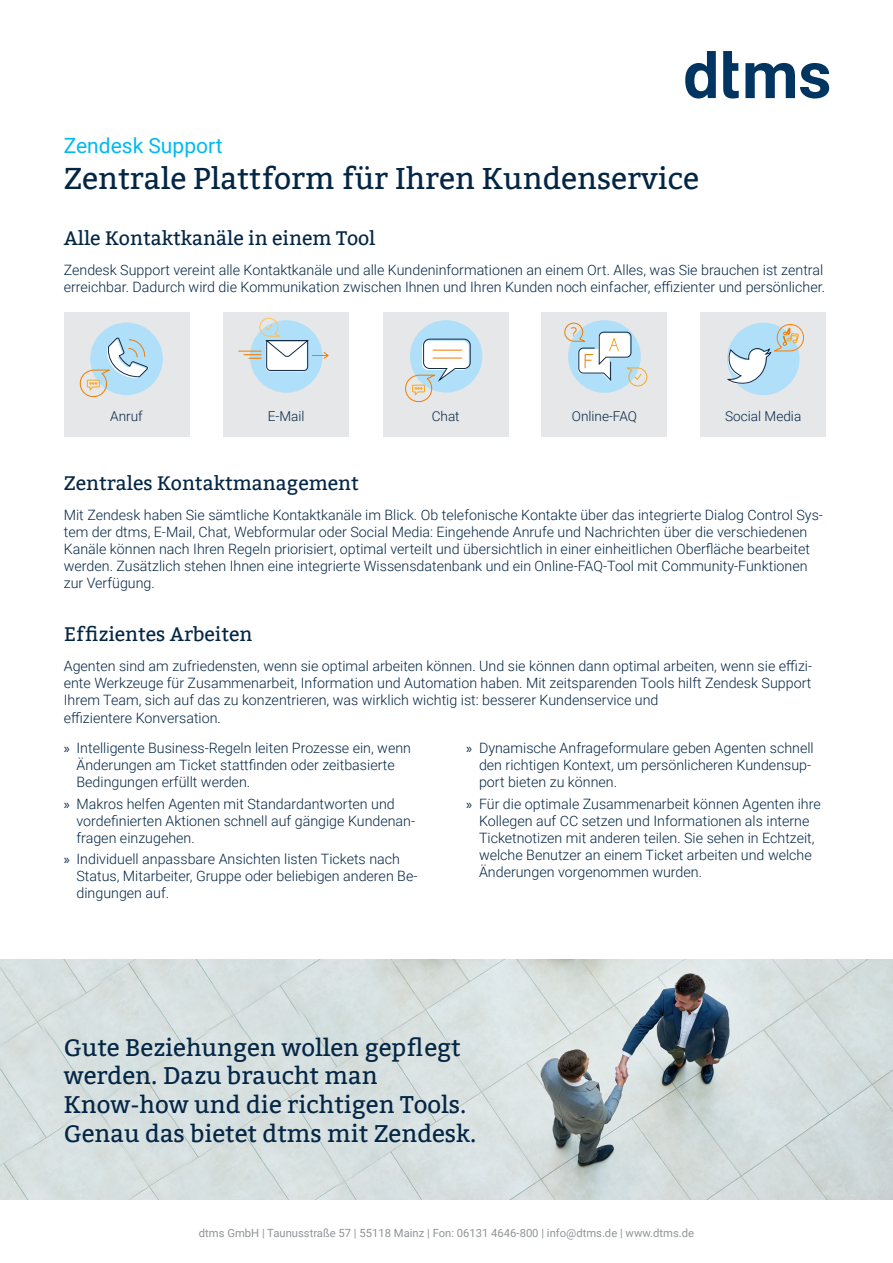
<style>
.page{position:relative;width:893px;height:1263px;background:#fff}
.page>*{position:absolute;margin:0;border:0;box-sizing:border-box;transform-origin:0 0}
.t1{font:30px "Bitter";color:#042645}
.t2{font:24px/28.8px "Bitter";color:#042645}
.t3{font:21px "Roboto";color:#00baf1}
.t4{font:19.5px "Bitter";color:#042645}
.t5{font:300 14.25px/17.1px "Roboto";color:#042645}
.t6{font:300 13.65px "Roboto";color:#042645}
.t7{font:11.25px "Roboto";color:#909597}
.s1{font-family:"Myriad Pro";font-weight:400}
</style>
<div class="page">
<svg style="left:723px;top:51px;width:16px;height:48px"></svg>
<svg style="left:685px;top:51px;width:31px;height:48px"></svg>
<svg style="left:745px;top:63px;width:84px;height:36px"></svg>
<img style="left:0;top:959px;width:893px;height:240px">
<div style="left:64px;top:312px;width:125px;height:125px;background:#e6e7e9"></div>
<div style="left:223px;top:312px;width:126px;height:125px;background:#e6e7e9"></div>
<div style="left:383px;top:312px;width:125px;height:125px;background:#e6e7e9"></div>
<div style="left:542px;top:312px;width:125px;height:125px;background:#e6e7e9"></div>
<div style="left:700px;top:312px;width:126px;height:125px;background:#e6e7e9"></div>
<div style="left:250px;top:320px;width:72px;height:73px;background:#afdff9;border-radius:50%"></div>
<svg style="left:239px;top:317px;width:90px;height:54px"></svg>
<div style="left:568px;top:320px;width:73px;height:73px;background:#afdff9;border-radius:50%"></div>
<svg style="left:564px;top:322px;width:83px;height:65px"></svg>
<div style="left:410px;top:320px;width:72px;height:72px;background:#afdff9;border-radius:50%"></div>
<svg style="left:405px;top:339px;width:65px;height:64px"></svg>
<div style="left:90px;top:323px;width:73px;height:72px;background:#afdff9;border-radius:50%"></div>
<svg style="left:79px;top:338px;width:69px;height:60px"></svg>
<div style="left:727px;top:323px;width:72px;height:72px;background:#afdff9;border-radius:50%"></div>
<svg style="left:727px;top:323px;width:77px;height:62px"></svg>
<h3 class="t3" style="left:64px;top:131px;width:160px">Zendesk Support</h3>
<h1 class="t1" style="left:64px;top:161px;width:637px">Zentrale Plattform für Ihren Kundenservice</h1>
<h3 class="t4" style="left:64px;top:227px;width:313px">Alle Kontaktkanäle in einem Tool</h3>
<p class="t5" style="left:64px;top:261px;width:763px">Zendesk Support vereint alle Kontaktkanäle und alle Kundeninformationen an einem Ort. Alles, was Sie brauchen ist zentral erreichbar. Dadurch wird die Kommunikation zwischen Ihnen und Ihren Kunden noch einfacher, effizienter und persönlicher.</p>
<p class="t6" style="left:110px;top:407px;width:34px">Anruf</p>
<p class="t6" style="left:268px;top:407px;width:38px">E-Mail</p>
<p class="t6" style="left:432px;top:407px;width:29px">Chat</p>
<p class="t6" style="left:572px;top:407px;width:67px">Online-FAQ</p>
<p class="t6" style="left:725px;top:407px;width:78px">Social Media</p>
<h3 class="t4" style="left:64px;top:472px;width:296px">Zentrales Kontaktmanagement</h3>
<p class="t5" style="left:64px;top:506px;width:761px">Mit Zendesk haben Sie sämtliche Kontaktkanäle im Blick. Ob telefonische Kontakte über das integrierte Dialog Control Sys&shy;tem der dtms, E-Mail, Chat, Webformular oder Social Media: Eingehende Anrufe und Nachrichten über die verschiedenen Kanäle können nach Ihren Regeln priorisiert, optimal verteilt und übersichtlich in einer einheitlichen Oberfläche bearbeitet werden. Zusätzlich stehen Ihnen eine integrierte Wissensdatenbank und ein Online-FAQ-Tool mit Community-Funktionen zur Verfügung.</p>
<h3 class="t4" style="left:64px;top:623px;width:190px">Effizientes Arbeiten</h3>
<p class="t5" style="left:64px;top:657px;width:750px">Agenten sind am zufriedensten, wenn sie optimal arbeiten können. Und sie können dann optimal arbeiten, wenn sie effizi&shy;ente Werkzeuge für Zusammenarbeit, Information und Automation haben. Mit zeitsparenden Tools hilft Zendesk Support Ihrem Team, sich auf das zu konzentrieren, was wirklich wichtig ist: besserer Kundenservice und<br>effizientere Konversation.</p>
<p class="t5" style="left:77px;top:739px;width:336px;text-indent:-13px"><span class="s1">»</span> Intelligente Business-Regeln leiten Prozesse ein, wenn<br>Änderungen am Ticket stattfinden oder zeitbasierte<br>Bedingungen erfüllt werden.</p>
<p class="t5" style="left:77px;top:794px;width:340px;text-indent:-13px"><span class="s1">»</span> Makros helfen Agenten mit Standardantworten und vordefinierten Aktionen schnell auf gängige Kundenan&shy;fragen einzugehen.</p>
<p class="t5" style="left:77px;top:850px;width:342px;text-indent:-13px"><span class="s1">»</span> Individuell anpassbare Ansichten listen Tickets nach<br>Status, Mitarbeiter, Gruppe oder beliebigen anderen Be&shy;dingungen auf.</p>
<p class="t5" style="left:479px;top:739px;width:336px;text-indent:-13px"><span class="s1">»</span> Dynamische Anfrageformulare geben Agenten schnell den richtigen Kontext, um persönlicheren Kundensup&shy;port bieten zu können.</p>
<p class="t5" style="left:479px;top:794px;width:343px;text-indent:-13px"><span class="s1">»</span> Für die optimale Zusammenarbeit können Agenten ihre Kollegen auf CC setzen und Informationen als interne Ticketnotizen mit anderen teilen. Sie sehen in Echtzeit, welche Benutzer an einem Ticket arbeiten und welche Änderungen vorgenommen wurden.</p>
<h2 class="t2" style="left:64px;top:1033px;width:414px">Gute Beziehungen wollen gepflegt werden. Dazu braucht man<br>Know-how und die richtigen Tools.<br>Genau das bietet dtms mit Zendesk.</h2>
<p class="t7" style="left:199px;top:1225px;width:497px">dtms GmbH | Taunusstraße 57 | 55118 Mainz | Fon: 06131 4646-800 | info@dtms.de | www.dtms.de</p>
</div>
